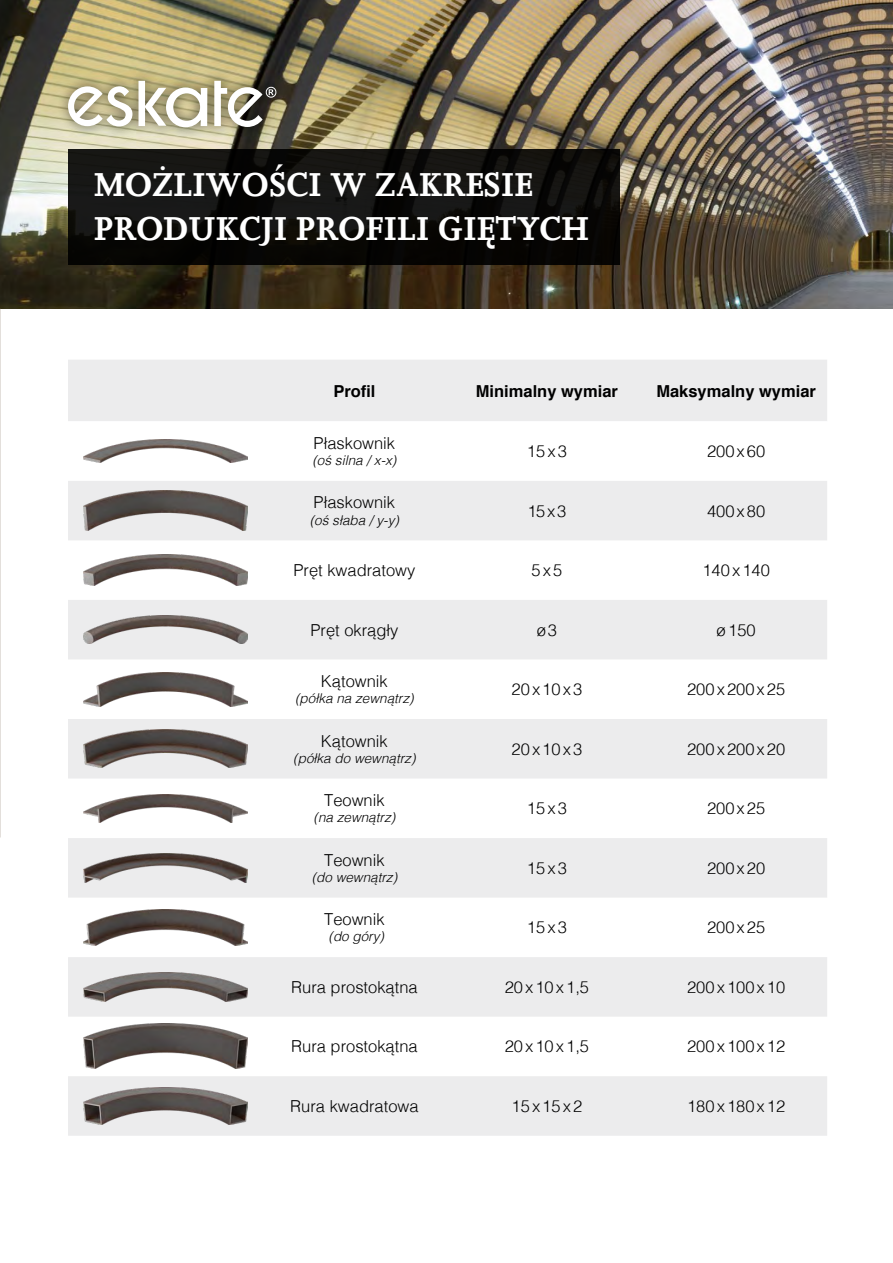
<style>
.page{position:relative;width:893px;height:1263px;background:#fff}
.page>*{position:absolute;margin:0;border:0;box-sizing:border-box;transform-origin:0 0}
.t1{font:700 37.5px/44px "Joanna";color:#fff}
.t2{font:300 16.5px "Helvetica";color:#000}
.t3{font:300 16.5px "Helvetica";letter-spacing:.125em;color:#000}
.t4{font:700 16.5px "Helvetica";color:#000}
.t5{font:italic 300 13.5px "Helvetica";color:#000}
</style>
<div class="page">
<img style="left:1px;top:0;width:892px;height:308px">
<div style="left:68px;top:149px;width:551px;height:115px;background:linear-gradient(to right,#11110f,#0b0a08)"></div>
<div style="left:68px;top:360px;width:759px;height:61px;background:#ececed"></div>
<svg style="left:68px;top:481px;width:759px;height:655px;fill:#ececed"></svg>
<img style="left:84px;top:439px;width:163px;height:24px">
<img style="left:84px;top:490px;width:163px;height:41px">
<img style="left:84px;top:555px;width:163px;height:30px">
<img style="left:84px;top:616px;width:163px;height:28px">
<img style="left:84px;top:672px;width:163px;height:34px">
<img style="left:84px;top:730px;width:163px;height:37px">
<img style="left:84px;top:794px;width:163px;height:28px">
<img style="left:84px;top:853px;width:163px;height:29px">
<img style="left:84px;top:909px;width:163px;height:36px">
<img style="left:84px;top:972px;width:163px;height:30px">
<img style="left:84px;top:1024px;width:163px;height:45px">
<img style="left:84px;top:1087px;width:163px;height:38px">
<img style="left:0;top:0;width:1px;height:308px">
<div style="left:57px;top:70px;width:230px;height:69px;background:#000;opacity:.61"></div>
<svg style="left:214px;top:81px;width:62px;height:46px"></svg>
<svg style="left:68px;top:86px;width:64px;height:40px"></svg>
<svg style="left:138px;top:81px;width:69px;height:46px"></svg>
<h1 class="t1" style="left:94px;top:162px;width:496px">MOŻLIWOŚCI W ZAKRESIE<br>PRODUKCJI PROFILI GIĘTYCH</h1>
<p class="t4" style="left:333px;top:378px;width:44px">Profil</p>
<p class="t4" style="left:476px;top:378px;width:144px">Minimalny wymiar</p>
<p class="t4" style="left:656px;top:378px;width:161px">Maksymalny wymiar</p>
<p class="t2" style="left:314px;top:429px;width:83px">Płaskownik</p>
<p class="t5" style="left:312px;top:449px;width:86px">(oś silna / x-x)</p>
<p class="t2" style="left:527px;top:437px;width:41px">15x3</p>
<p class="t2" style="left:707px;top:437px;width:60px">200x60</p>
<p class="t2" style="left:314px;top:488px;width:83px">Płaskownik</p>
<p class="t5" style="left:310px;top:508px;width:91px">(oś słaba / y-y)</p>
<p class="t2" style="left:527px;top:497px;width:40px">15x3</p>
<p class="t2" style="left:707px;top:497px;width:60px">400x80</p>
<p class="t2" style="left:293px;top:556px;width:123px">Pręt kwadratowy</p>
<p class="t2" style="left:531px;top:556px;width:32px">5x5</p>
<p class="t2" style="left:702px;top:556px;width:69px">140x140</p>
<p class="t2" style="left:310px;top:616px;width:90px">Pręt okrągły</p>
<p class="t2" style="left:537px;top:616px;width:22px">ø3</p>
<p class="t2" style="left:717px;top:616px;width:41px">ø 150</p>
<p class="t2" style="left:321px;top:667px;width:68px">Kątownik</p>
<p class="t5" style="left:295px;top:687px;width:120px">(półka na zewnątrz)</p>
<p class="t3" style="left:512px;top:675px;width:72px">20x10x3</p>
<p class="t2" style="left:687px;top:675px;width:100px">200x200x25</p>
<p class="t2" style="left:321px;top:727px;width:68px">Kątownik</p>
<p class="t5" style="left:293px;top:746px;width:124px">(półka do wewnątrz)</p>
<p class="t2" style="left:324px;top:786px;width:62px">Teownik</p>
<p class="t5" style="left:314px;top:806px;width:83px">(na zewnątrz)</p>
<p class="t2" style="left:324px;top:846px;width:62px">Teownik</p>
<p class="t5" style="left:312px;top:865px;width:87px">(do wewnątrz)</p>
<p class="t2" style="left:324px;top:905px;width:62px">Teownik</p>
<p class="t5" style="left:329px;top:925px;width:57px">(do góry)</p>
<p class="t3" style="left:512px;top:735px;width:72px">20x10x3</p>
<p class="t2" style="left:687px;top:735px;width:100px">200x200x20</p>
<p class="t2" style="left:527px;top:794px;width:41px">15x3</p>
<p class="t2" style="left:707px;top:794px;width:60px">200x25</p>
<p class="t2" style="left:527px;top:854px;width:41px">15x3</p>
<p class="t2" style="left:707px;top:854px;width:60px">200x20</p>
<p class="t2" style="left:527px;top:913px;width:41px">15x3</p>
<p class="t2" style="left:707px;top:913px;width:60px">200x25</p>
<p class="t2" style="left:291px;top:973px;width:128px">Rura prostokątna</p>
<p class="t3" style="left:505px;top:973px;width:86px">20x10x1,5</p>
<p class="t2" style="left:687px;top:973px;width:100px">200x100x10</p>
<p class="t2" style="left:291px;top:1032px;width:128px">Rura prostokątna</p>
<p class="t3" style="left:505px;top:1032px;width:86px">20x10x1,5</p>
<p class="t2" style="left:687px;top:1032px;width:100px">200x100x12</p>
<p class="t2" style="left:290px;top:1092px;width:130px">Rura kwadratowa</p>
<p class="t3" style="left:512px;top:1092px;width:72px">15x15x2</p>
<p class="t2" style="left:687px;top:1092px;width:100px">180x180x12</p>
</div>
